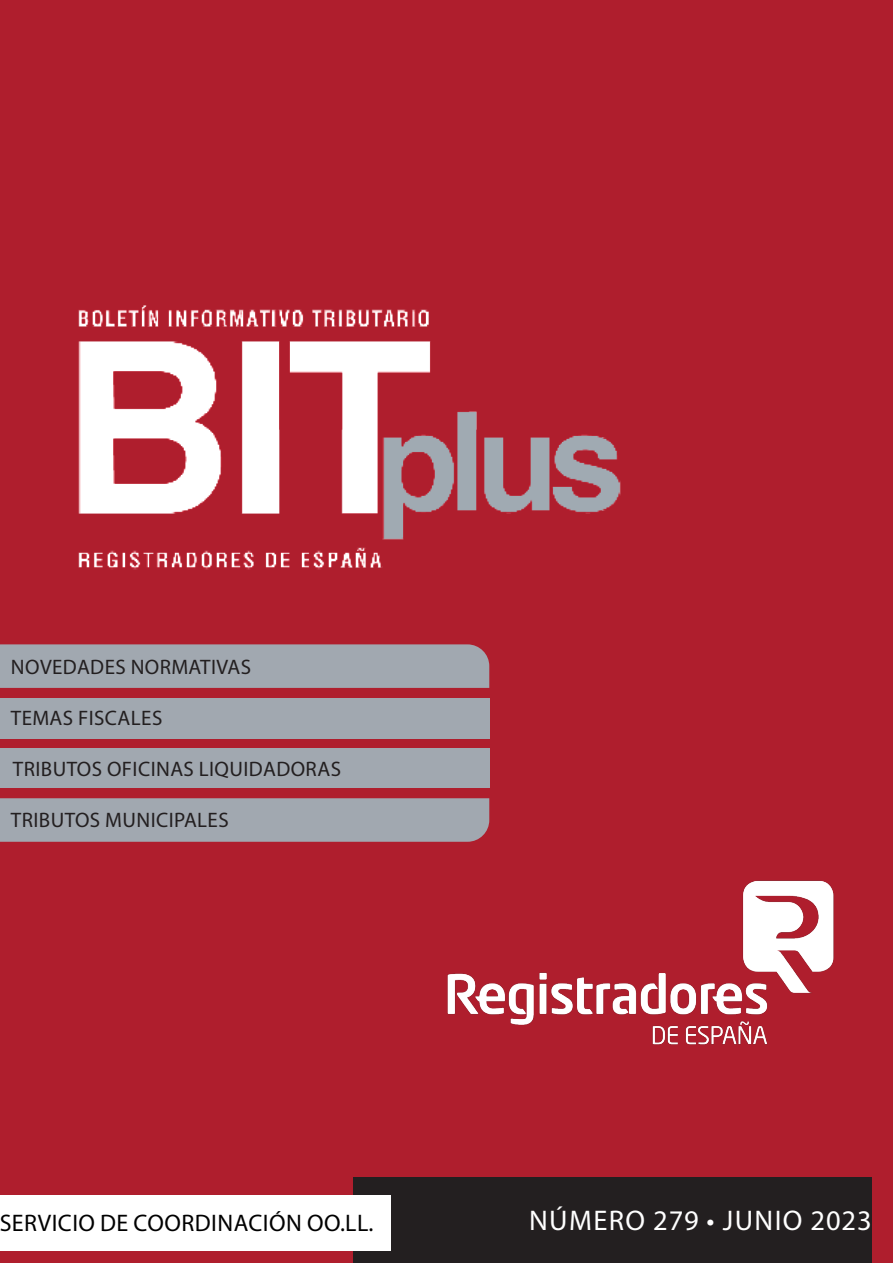
<style>
.page{position:relative;width:893px;height:1263px;background:#af1e2d}
.page>*{position:absolute;margin:0;border:0;box-sizing:border-box;transform-origin:0 0}
.t1{font:28.5px "Myriad Pro";letter-spacing:.05em;color:#fff}
.t2{font:24px "Myriad Pro";letter-spacing:.02em;color:#000}
.t3{font:21px "Myriad Pro";letter-spacing:.02em;color:#231f20}
</style>
<div class="page">
<div style="left:353px;top:1178px;width:519px;height:85px;background:#231f20"></div>
<div style="left:0;top:1195px;width:391px;height:55px;background:#fff"></div>
<img style="left:447px;top:880px;width:387px;height:165px">
<img style="left:78px;top:305px;width:543px;height:265px">
<div style="left:0;top:798px;width:489px;height:44px;background:#a1a8b0"></div>
<div style="left:0;top:644px;width:489px;height:44px;background:#a1a8b0"></div>
<div style="left:0;top:749px;width:489px;height:39px;background:#a1a8b0"></div>
<div style="left:0;top:698px;width:489px;height:40px;background:#a1a8b0"></div>
<p class="t3" style="left:11px;top:654px;width:242px">NOVEDADES NORMATIVAS</p>
<p class="t3" style="left:11px;top:704px;width:153px">TEMAS FISCALES</p>
<p class="t3" style="left:13px;top:756px;width:330px">TRIBUTOS OFICINAS LIQUIDADORAS</p>
<p class="t3" style="left:11px;top:806px;width:219px">TRIBUTOS MUNICIPALES</p>
<p class="t2" style="left:-1px;top:1208px;width:376px">SERVICIO DE COORDINACIÓN OO.LL.</p>
<h1 class="t1" style="left:529px;top:1203px;width:344px">NÚMERO 279 • JUNIO 2023</h1>
</div>
